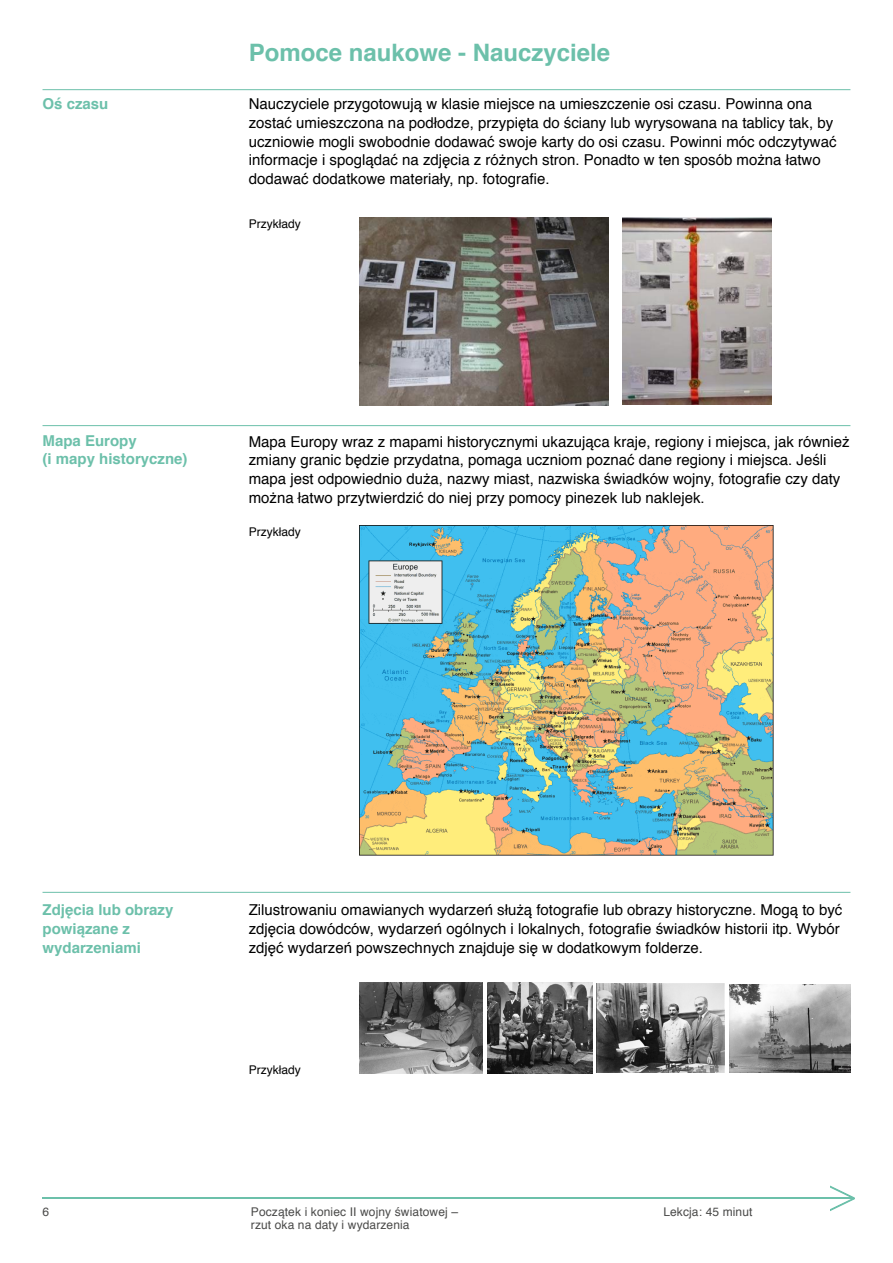
<style>
.page{position:relative;width:893px;height:1263px;background:#fff}
.page>*{position:absolute;margin:0;border:0;box-sizing:border-box;transform-origin:0 0}
.t1{font:700 24px "Helvetica";color:#6cc0aa}
.t2{font:15px/18.8px "Helvetica";color:#000}
.t3{font:700 15px/18.8px "Helvetica";color:#6cc0aa}
.t4{font:12px/13.5px "Helvetica";letter-spacing:.01em;color:#4a4a49}
.t5{font:12px "Helvetica";color:#000}
</style>
<div class="page">
<hr style="left:43px;top:1198px;width:811px;height:1px;background:#6cc0aa">
<svg style="left:829px;top:1185px;width:26px;height:26px"></svg>
<img style="left:623px;top:218px;width:149px;height:187px">
<img style="left:359px;top:218px;width:250px;height:187px">
<img style="left:359px;top:526px;width:415px;height:329px">
<img style="left:359px;top:982px;width:123px;height:92px">
<img style="left:487px;top:982px;width:105px;height:91px">
<img style="left:596px;top:983px;width:129px;height:90px">
<img style="left:729px;top:985px;width:121px;height:87px">
<hr style="left:43px;top:425px;width:807px;height:1px;background:#6cc0aa">
<hr style="left:43px;top:892px;width:807px;height:1px;background:#6cc0aa">
<hr style="left:43px;top:89px;width:807px;height:1px;background:#6cc0aa">
<p class="t3" style="left:43px;top:95px;width:67px">Oś czasu</p>
<h1 class="t1" style="left:249px;top:33px;width:363px">Pomoce naukowe - Nauczyciele</h1>
<p class="t2" style="left:249px;top:95px;width:589px">Nauczyciele przygotowują w klasie miejsce na umieszczenie osi czasu. Powinna ona zostać umieszczona na podłodze, przypięta do ściany lub wyrysowana na tablicy tak, by uczniowie mogli swobodnie dodawać swoje karty do osi czasu. Powinni móc odczytywać informacje i spoglądać na zdjęcia z różnych stron. Ponadto w ten sposób można łatwo dodawać dodatkowe materiały, np. fotografie.</p>
<p class="t5" style="left:249px;top:215px;width:54px">Przykłady</p>
<p class="t3" style="left:43px;top:431px;width:147px">Mapa Europy<br>(i mapy historyczne)</p>
<p class="t2" style="left:249px;top:432px;width:602px">Mapa Europy wraz z mapami historycznymi ukazująca kraje, regiony i miejsca, jak również zmiany granic będzie przydatna, pomaga uczniom poznać dane regiony i miejsca. Jeśli mapa jest odpowiednio duża, nazwy miast, nazwiska świadków wojny, fotografie czy daty można łatwo przytwierdzić do niej przy pomocy pinezek lub naklejek.</p>
<p class="t5" style="left:249px;top:523px;width:54px">Przykłady</p>
<p class="t3" style="left:43px;top:901px;width:132px">Zdjęcia lub obrazy powiązane z wydarzeniami</p>
<p class="t2" style="left:249px;top:901px;width:595px">Zilustrowaniu omawianych wydarzeń służą fotografie lub obrazy historyczne. Mogą to być zdjęcia dowódców, wydarzeń ogólnych i lokalnych, fotografie świadków historii itp. Wybór zdjęć wydarzeń powszechnych znajduje się w dodatkowym folderze.</p>
<p class="t5" style="left:249px;top:1061px;width:54px">Przykłady</p>
<p class="t4" style="left:43px;top:1205px;width:8px">6</p>
<p class="t4" style="left:251px;top:1205px;width:209px">Początek i koniec II wojny światowej – rzut oka na daty i wydarzenia</p>
<p class="t4" style="left:663px;top:1205px;width:91px">Lekcja: 45 minut</p>
</div>
